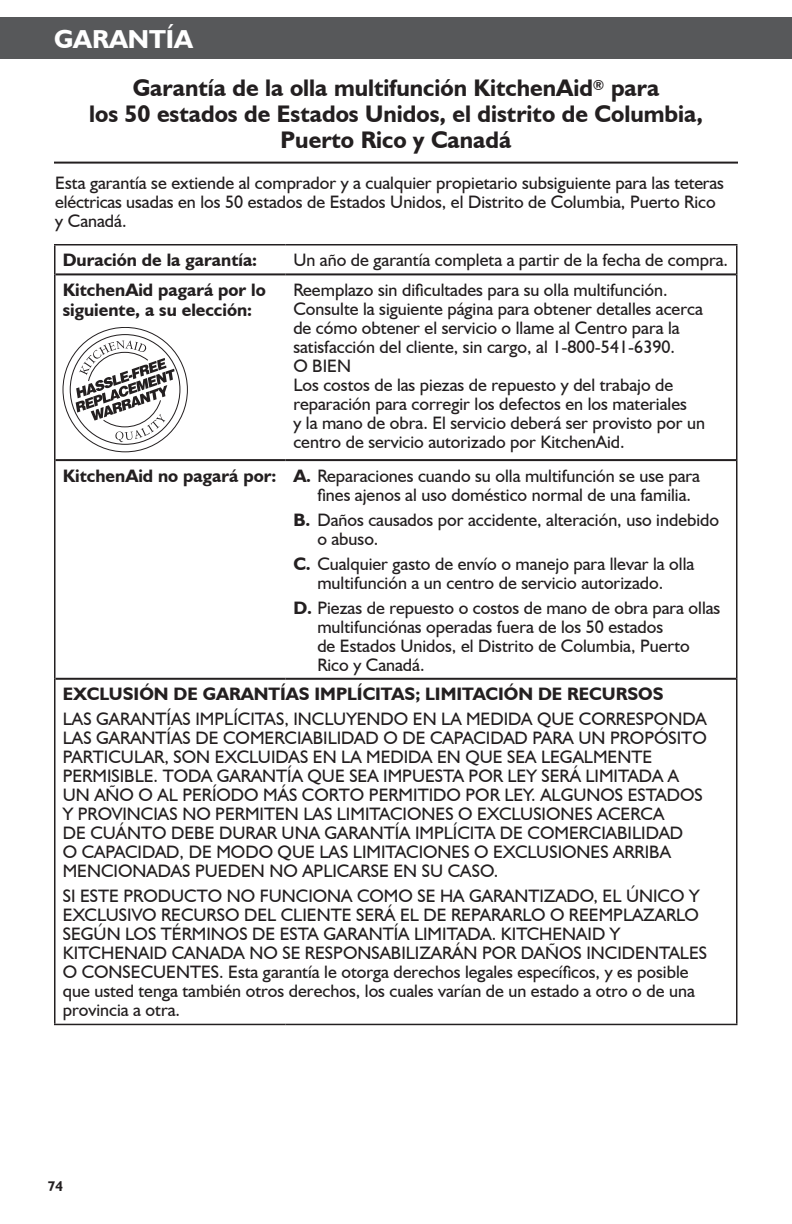
<style>
.page{position:relative;width:792px;height:1224px;background:#fff}
.page>*{position:absolute;margin:0;border:0;box-sizing:border-box;transform-origin:0 0}
.t1{font:700 26px "Humanist 521 BT";color:#fff}
.t2{font:700 24px/26px "Humanist 521 BT";color:#231f20;text-align:center}
.t3{font:18px/19px "Humanist 521 BT";color:#231f20}
.t4{font:700 18px/20px "Humanist 521 BT";color:#231f20}
.t5{font:700 14px "Humanist 521 BT";color:#231f20}
.s1{font-weight:700}
</style>
<div class="page">
<hr style="left:791px;top:18px;width:1px;height:42px;background:#57585a">
<div style="left:0;top:17px;width:792px;height:42px;background:#57585a"></div>
<hr style="left:54px;top:162px;width:684px;height:2px;background:#231f20">
<hr style="left:56px;top:273px;width:229px;height:2px;background:#231f20">
<hr style="left:285px;top:273px;width:451px;height:2px;background:#231f20">
<hr style="left:56px;top:459px;width:229px;height:2px;background:#231f20">
<hr style="left:285px;top:459px;width:451px;height:2px;background:#231f20">
<hr style="left:56px;top:678px;width:229px;height:2px;background:#231f20">
<hr style="left:285px;top:678px;width:451px;height:2px;background:#231f20">
<hr style="left:54px;top:244px;width:231px;height:2px;background:#231f20">
<hr style="left:54px;top:245px;width:2px;height:29px;background:#231f20">
<hr style="left:285px;top:244px;width:453px;height:2px;background:#231f20">
<hr style="left:736px;top:245px;width:2px;height:29px;background:#231f20">
<hr style="left:54px;top:274px;width:2px;height:186px;background:#231f20">
<hr style="left:736px;top:274px;width:2px;height:186px;background:#231f20">
<hr style="left:54px;top:460px;width:2px;height:219px;background:#231f20">
<hr style="left:736px;top:460px;width:2px;height:219px;background:#231f20">
<hr style="left:54px;top:679px;width:2px;height:345px;background:#231f20">
<hr style="left:736px;top:679px;width:2px;height:345px;background:#231f20">
<hr style="left:54px;top:1024px;width:231px;height:1px;background:#231f20">
<hr style="left:285px;top:1024px;width:453px;height:1px;background:#231f20">
<svg style="left:76px;top:341px;width:99px;height:101px"></svg>
<h1 class="t1" style="left:54px;top:23px;width:140px">GARANTÍA</h1>
<h2 class="t2" style="left:89px;top:75px;width:615px">Garantía de la olla multifunción KitchenAid<sup>®</sup> para<br>los 50 estados de Estados Unidos, el distrito de Columbia,<br>Puerto Rico y Canadá</h2>
<p class="t3" style="left:55px;top:173px;width:670px">Esta garantía se extiende al comprador y a cualquier propietario subsiguiente para las teteras eléctricas usadas en los 50 estados de Estados Unidos, el Distrito de Columbia, Puerto Rico y Canadá.</p>
<p class="t4" style="left:63px;top:250px;width:196px">Duración de la garantía:</p>
<p class="t3" style="left:293px;top:250px;width:436px">Un año de garantía completa a partir de la fecha de compra.</p>
<p class="t4" style="left:63px;top:280px;width:205px">KitchenAid pagará por lo siguiente, a su elección:</p>
<p class="t3" style="left:293px;top:280px;width:413px">Reemplazo sin dificultades para su olla multifunción.<br>Consulte la siguiente página para obtener detalles acerca de cómo obtener el servicio o llame al Centro para la satisfacción del cliente, sin cargo, al 1-800-541-6390.<br>O BIEN<br>Los costos de las piezas de repuesto y del trabajo de reparación para corregir los defectos en los materiales<br>y la mano de obra. El servicio deberá ser provisto por un centro de servicio autorizado por KitchenAid.</p>
<p class="t3" style="left:317px;top:466px;width:384px;text-indent:-255px"><span class="s1">KitchenAid no pagará por: A.</span> Reparaciones cuando su olla multifunción se use para fines ajenos al uso doméstico normal de una familia.</p>
<p class="t3" style="left:317px;top:510px;width:403px;text-indent:-24px"><span class="s1">B.</span> Daños causados por accidente, alteración, uso indebido o abuso.</p>
<p class="t3" style="left:293px;top:554px;width:402px;text-align:center"><span class="s1">C.</span> Cualquier gasto de envío o manejo para llevar la olla multifunción a un centro de servicio autorizado.</p>
<p class="t3" style="left:317px;top:598px;width:405px;text-indent:-24px"><span class="s1">D.</span> Piezas de repuesto o costos de mano de obra para ollas multifunciónas operadas fuera de los 50 estados<br>de Estados Unidos, el Distrito de Columbia, Puerto Rico y Canadá.</p>
<p class="t4" style="left:63px;top:684px;width:602px">EXCLUSIÓN DE GARANTÍAS IMPLÍCITAS; LIMITACIÓN DE RECURSOS</p>
<p class="t3" style="left:63px;top:709px;width:646px">LAS GARANTÍAS IMPLÍCITAS, INCLUYENDO EN LA MEDIDA QUE CORRESPONDA LAS GARANTÍAS DE COMERCIABILIDAD O DE CAPACIDAD PARA UN PROPÓSITO PARTICULAR, SON EXCLUIDAS EN LA MEDIDA EN QUE SEA LEGALMENTE PERMISIBLE. TODA GARANTÍA QUE SEA IMPUESTA POR LEY SERÁ LIMITADA A UN AÑO O AL PERÍODO MÁS CORTO PERMITIDO POR LEY. ALGUNOS ESTADOS Y PROVINCIAS NO PERMITEN LAS LIMITACIONES O EXCLUSIONES ACERCA<br>DE CUÁNTO DEBE DURAR UNA GARANTÍA IMPLÍCITA DE COMERCIABILIDAD<br>O CAPACIDAD, DE MODO QUE LAS LIMITACIONES O EXCLUSIONES ARRIBA MENCIONADAS PUEDEN NO APLICARSE EN SU CASO.</p>
<p class="t3" style="left:63px;top:886px;width:646px">SI ESTE PRODUCTO NO FUNCIONA COMO SE HA GARANTIZADO, EL ÚNICO Y EXCLUSIVO RECURSO DEL CLIENTE SERÁ EL DE REPARARLO O REEMPLAZARLO SEGÚN LOS TÉRMINOS DE ESTA GARANTÍA LIMITADA. KITCHENAID Y KITCHENAID CANADA NO SE RESPONSABILIZARÁN POR DAÑOS INCIDENTALES O CONSECUENTES. Esta garantía le otorga derechos legales específicos, y es posible que usted tenga también otros derechos, los cuales varían de un estado a otro o de una provincia a otra.</p>
<p class="t5" style="left:48px;top:1178px;width:17px">74</p>
</div>
